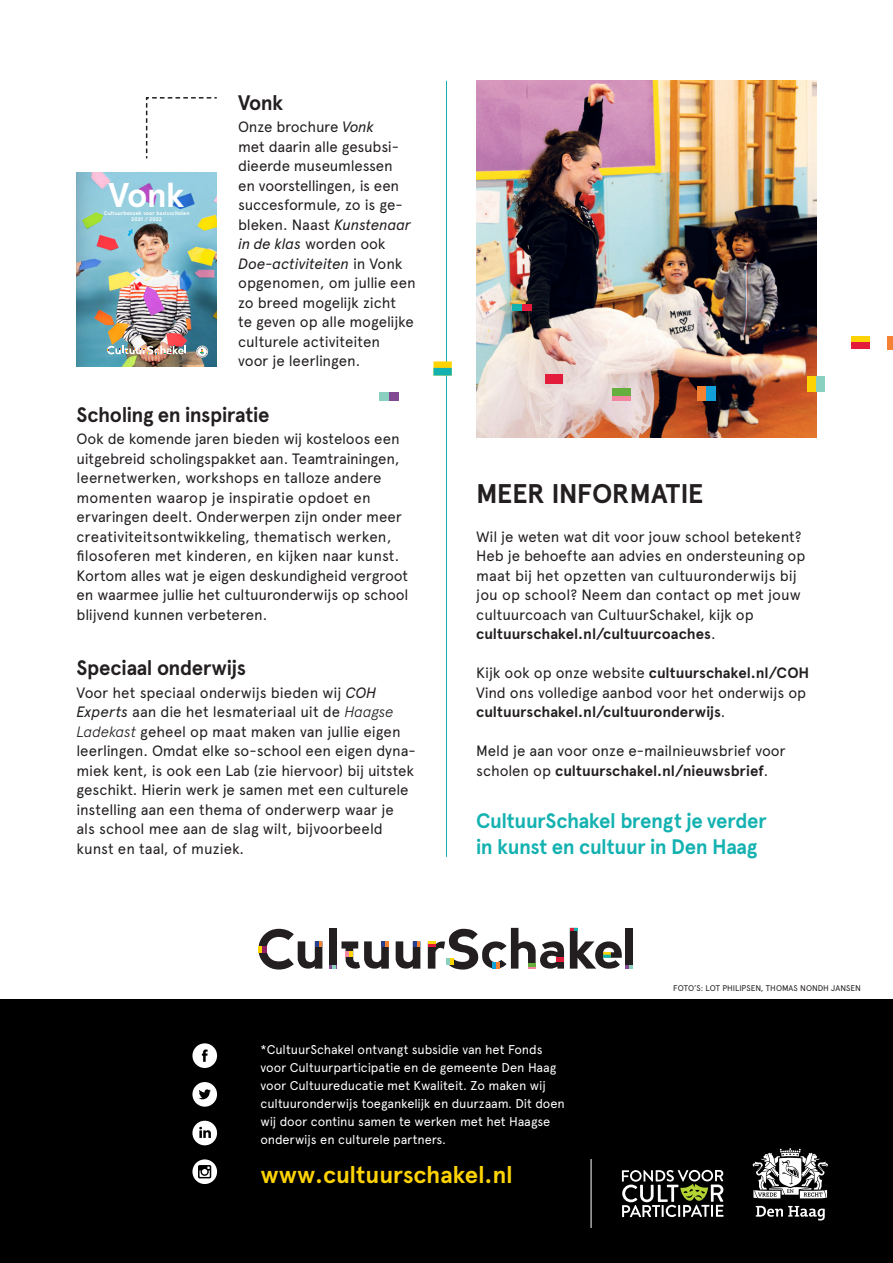
<style>
.page{position:relative;width:893px;height:1263px;background:#fff}
.page>*{position:absolute;margin:0;border:0;box-sizing:border-box;transform-origin:0 0}
.t1{font:700 34.2px "Apercu";color:#fff}
.t2{font:700 27px "Apercu Pro";letter-spacing:-.015em;color:#231f20}
.t3{font:700 24px "Apercu Pro";letter-spacing:-.005em;color:#fed304}
.t4{font:700 21px/25.5px "Apercu Pro";letter-spacing:-.02em;color:#13b2b1}
.t5{font:700 21px "Apercu Pro";letter-spacing:-.02em;color:#231f20}
.t6{font:15px/19.5px "Apercu Pro";letter-spacing:-.005em;color:#231f20}
.t7{font:700 15px "Apercu Pro";color:#231f20}
.t8{font:12.75px/18px "Apercu Pro";letter-spacing:-.01em;color:#fff}
.t9{font:8.25px "Apercu Pro";color:#231f20}
.t10{font:700 5.4px "Apercu";letter-spacing:.02em;color:#fff}
.t11{font:700 5.4px "Apercu";color:#fff}
.s1{font-style:italic}
.s2{font-weight:300;font-style:italic}
.s3{font-weight:400}
.s4{font-weight:700}
</style>
<div class="page">
<div style="left:0;top:999px;width:893px;height:264px;background:#000"></div>
<svg style="left:396px;top:941px;width:24px;height:27px"></svg>
<svg style="left:258px;top:929px;width:64px;height:40px"></svg>
<div style="left:329px;top:928px;width:7px;height:40px;background:#231f20"></div>
<svg style="left:329px;top:941px;width:60px;height:27px"></svg>
<svg style="left:428px;top:928px;width:136px;height:41px"></svg>
<svg style="left:570px;top:928px;width:63px;height:40px"></svg>
<svg style="left:192px;top:1043px;width:25px;height:25px"></svg>
<svg style="left:192px;top:1082px;width:25px;height:25px"></svg>
<div style="left:192px;top:1121px;width:25px;height:24px;background:#fff;border-radius:50%"></div>
<svg style="left:199px;top:1127px;width:12px;height:11px"></svg>
<svg style="left:192px;top:1159px;width:25px;height:25px"></svg>
<hr style="left:446px;top:81px;width:1px;height:776px;background:#13b2b1">
<img style="left:476px;top:81px;width:340px;height:356px">
<div style="left:887px;top:336px;width:6px;height:14px;background:#f48232"></div>
<div style="left:613px;top:389px;width:18px;height:12px;background:#66ae3d"></div>
<div style="left:613px;top:396px;width:18px;height:5px;background:#f386a0"></div>
<svg style="left:851px;top:336px;width:18px;height:7px"></svg>
<div style="left:851px;top:343px;width:18px;height:6px;background:#e41c3b"></div>
<div style="left:807px;top:376px;width:18px;height:16px;background:#8ad0c0"></div>
<div style="left:807px;top:376px;width:9px;height:16px;background:#fed304"></div>
<div style="left:698px;top:386px;width:18px;height:15px;background:#f48232"></div>
<div style="left:707px;top:386px;width:9px;height:15px;background:#12a0db"></div>
<svg style="left:433px;top:361px;width:19px;height:14px"></svg>
<div style="left:380px;top:393px;width:18px;height:8px;background:#814a93"></div>
<div style="left:380px;top:393px;width:9px;height:8px;background:#8ad0c0"></div>
<div style="left:545px;top:374px;width:17px;height:9px;background:#e41c3b"></div>
<div style="left:513px;top:304px;width:18px;height:7px;background:#13b2b1"></div>
<div style="left:522px;top:304px;width:9px;height:7px;background:#e41c3b"></div>
<svg style="left:145px;top:97px;width:72px;height:62px"></svg>
<img style="left:108px;top:172px;width:109px;height:194px">
<svg style="left:108px;top:346px;width:78px;height:9px"></svg>
<svg style="left:197px;top:346px;width:11px;height:11px"></svg>
<svg style="left:77px;top:172px;width:31px;height:194px"></svg>
<svg style="left:622px;top:1170px;width:101px;height:47px"></svg>
<svg style="left:756px;top:1206px;width:69px;height:14px"></svg>
<svg style="left:752px;top:1148px;width:76px;height:50px"></svg>
<hr style="left:591px;top:1159px;width:1px;height:69px;background:#fff">
<p class="t5" style="left:238px;top:86px;width:46px">Vonk</p>
<p class="t6" style="left:238px;top:116px;width:179px">Onze brochure <span class="s1">Vonk<br></span>met daarin alle gesubsi&shy;dieerde museumlessen<br>en voorstellingen, is een succesformule, zo is ge&shy;bleken. Naast <span class="s1">Kunstenaar in de klas</span> worden ook<br><span class="s1">Doe-activiteiten</span> in Vonk opgenomen, om jullie een zo breed mogelijk zicht<br>te geven op alle mogelijke culturele activiteiten<br>voor je leerlingen.</p>
<p class="t5" style="left:77px;top:398px;width:195px">Scholing en inspiratie</p>
<p class="t6" style="left:77px;top:428px;width:333px">Ook de komende jaren bieden wij kosteloos een uitgebreid scholingspakket aan. Teamtrainingen, leernetwerken, workshops en talloze andere momenten waarop je inspiratie opdoet en ervaringen deelt. Onderwerpen zijn onder meer creativiteitsontwikkeling, thematisch werken, filosoferen met kinderen, en kijken naar kunst.<br>Kortom alles wat je eigen deskundigheid vergroot en waarmee jullie het cultuuronderwijs op school blijvend kunnen verbeteren.</p>
<p class="t5" style="left:77px;top:652px;width:171px">Speciaal onderwijs</p>
<p class="t6" style="left:77px;top:682px;width:341px">Voor het speciaal onderwijs bieden wij <span class="s1">COH Experts</span> aan die het lesmateriaal uit de <span class="s2">Haagse Ladekast</span> geheel op maat maken van jullie eigen leerlingen. Omdat elke so-school een eigen dyna&shy;miek kent, is ook een Lab (zie hiervoor) bij uitstek geschikt. Hierin werk je samen met een culturele instelling aan een thema of onderwerp waar je als school mee aan de slag wilt, bijvoorbeeld kunst en taal, of muziek.</p>
<p class="t1" style="left:108px;top:174px;width:77px">Vonk</p>
<p class="t11" style="left:131px;top:216px;width:32px">2021 / 2022</p>
<p class="t10" style="left:104px;top:210px;width:87px">Cultuurbezoek voor basisscholen</p>
<p class="t2" style="left:476px;top:473px;width:229px">MEER INFORMATIE</p>
<p class="t6" style="left:476px;top:526px;width:331px">Wil je weten wat dit voor jouw school betekent?<br>Heb je behoefte aan advies en ondersteuning op maat bij het opzetten van cultuuronderwijs bij jou op school? Neem dan contact op met jouw cultuurcoach van CultuurSchakel, kijk op</p>
<p class="t7" style="left:476px;top:622px;width:241px">cultuurschakel.nl/cultuurcoaches<span class="s3">.</span></p>
<p class="t7" style="left:476px;top:661px;width:334px"><span class="s3">Kijk ook op onze website</span> cultuurschakel.nl/COH</p>
<p class="t6" style="left:476px;top:682px;width:331px">Vind ons volledige aanbod voor het onderwijs op <span class="s4">cultuurschakel.nl/cultuuronderwijs</span>.</p>
<p class="t6" style="left:476px;top:740px;width:311px">Meld je aan voor onze e-mailnieuwsbrief voor scholen op <span class="s4">cultuurschakel.nl/nieuwsbrief</span>.</p>
<p class="t4" style="left:476px;top:807px;width:292px">CultuurSchakel brengt je verder in kunst en cultuur in Den Haag</p>
<p class="t9" style="left:673px;top:982px;width:189px">FOTO’S: LOT PHILIPSEN, THOMAS NONDH JANSEN</p>
<p class="t8" style="left:260px;top:1039px;width:306px">*CultuurSchakel ontvangt subsidie van het Fonds voor Cultuurparticipatie en de gemeente Den Haag voor Cultuureducatie met Kwaliteit. Zo maken wij cultuuronderwijs toegankelijk en duurzaam. Dit doen wij door continu samen te werken met het Haagse onderwijs en culturele partners.</p>
<p class="t3" style="left:260px;top:1157px;width:254px">www.cultuurschakel.nl</p>
</div>
